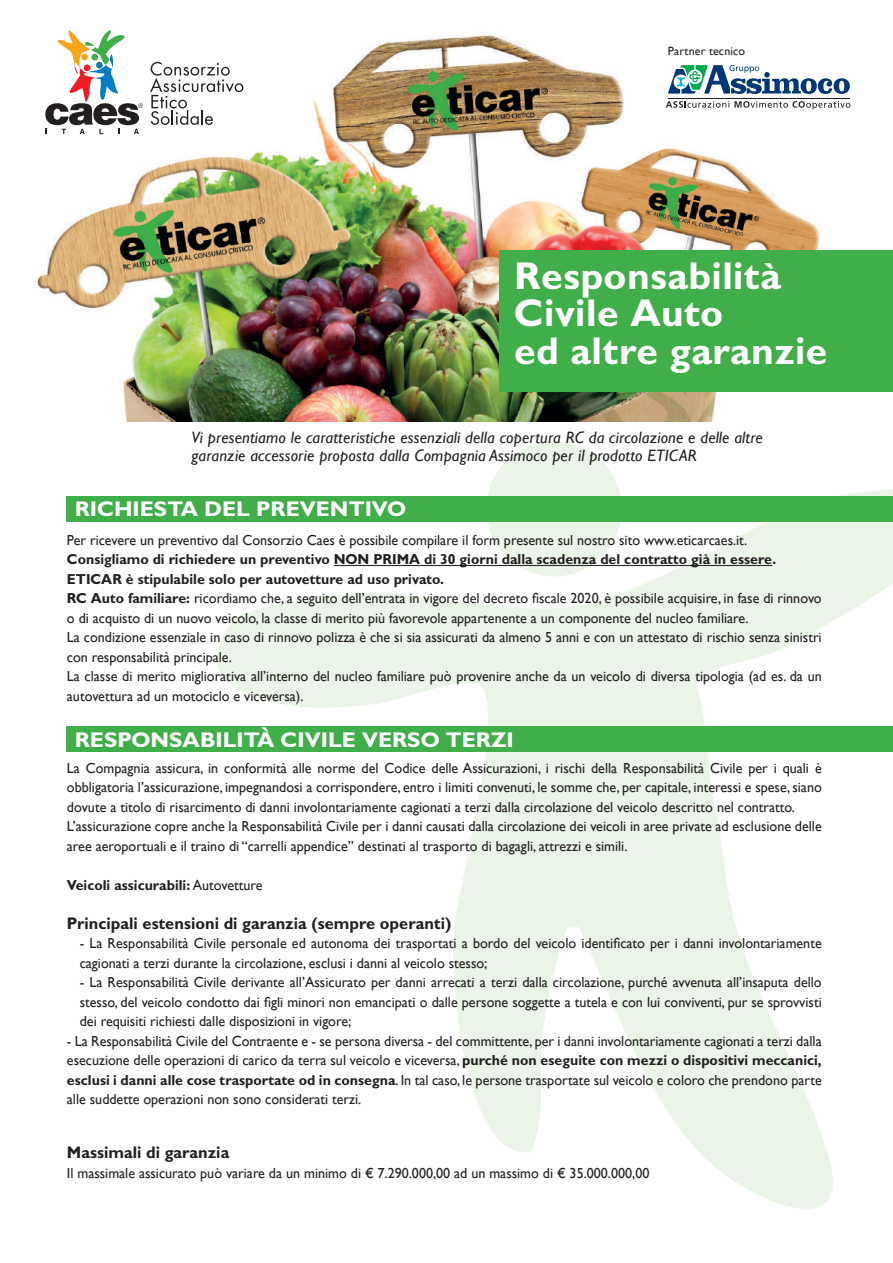
<style>
.page{position:relative;width:893px;height:1263px;background:#fff}
.page>*{position:absolute;margin:0;border:0;box-sizing:border-box;transform-origin:0 0}
.t1{font:700 38.85px/37.2px "Gill Sans MT Pro";letter-spacing:.01em;color:#fff}
.t2{font:700 21.3px "Gill Sans MT Pro";color:#fff;scale:1.04 1}
.t3{font:700 16.8px "Gill Sans MT Pro";color:#231f20}
.t4{font:italic 16.5px/18px "Gill Sans";letter-spacing:.01em;color:#231f20}
.t5{font:14.55px/19.5px "Gill Sans";color:#231f20}
.t6{font:700 14.55px/19.5px "Gill Sans MT Pro";color:#231f20}
.t7{font:12px "Gill Sans";letter-spacing:.01em;color:#231f20}
.s1{font-family:"Gill Sans MT Pro";font-weight:700}
.s2{font-family:"Gill Sans";font-weight:400}
</style>
<div class="page">
<svg style="left:217px;top:489px;width:676px;height:720px"></svg>
<svg style="left:485px;top:441px;width:138px;height:137px"></svg>
<div style="left:67px;top:726px;width:826px;height:26px;background:#40ae49"></div>
<img style="left:36px;top:35px;width:843px;height:387px">
<div style="left:67px;top:496px;width:826px;height:26px;background:#40ae49"></div>
<div style="left:499px;top:250px;width:394px;height:141px;background:#40ae49"></div>
<svg style="left:45px;top:30px;width:98px;height:104px"></svg>
<svg style="left:150px;top:62px;width:93px;height:63px"></svg>
<hr style="left:334px;top:565px;width:438px;height:1px;background:#231f20">
<hr style="left:668px;top:98px;width:182px;height:1px;background:#231f20">
<svg style="left:668px;top:65px;width:182px;height:29px"></svg>
<svg style="left:666px;top:101px;width:184px;height:9px"></svg>
<p class="t7" style="left:668px;top:44px;width:79px">Partner tecnico</p>
<h1 class="t1" style="left:514px;top:257px;width:315px">Responsabilità<br>Civile Auto<br>ed altre garanzie</h1>
<p class="t4" style="left:191px;top:428px;width:573px">Vi presentiamo le caratteristiche essenziali della copertura RC da circolazione e delle altre garanzie accessorie proposta dalla Compagnia Assimoco per il prodotto ETICAR</p>
<h2 class="t2" style="left:75px;top:496px;width:320px">RICHIESTA DEL PREVENTIVO</h2>
<p class="t5" style="left:67px;top:530px;width:682px">Per ricevere un preventivo dal Consorzio Caes è possibile compilare il form presente sul nostro sito www.eticarcaes.it.</p>
<p class="t6" style="left:67px;top:549px;width:711px">Consigliamo di richiedere un preventivo NON PRIMA di 30 giorni dalla scadenza del contratto già in essere.<br>ETICAR è stipulabile solo per autovetture ad uso privato.</p>
<p class="t5" style="left:67px;top:588px;width:756px"><span class="s1">RC Auto familiare:</span> ricordiamo che, a seguito dell’entrata in vigore del decreto fiscale 2020, è possibile acquisire, in fase di rinnovo o di acquisto di un nuovo veicolo, la classe di merito più favorevole appartenente a un componente del nucleo familiare.<br>La condizione essenziale in caso di rinnovo polizza è che si sia assicurati da almeno 5 anni e con un attestato di rischio senza sinistri con responsabilità principale.<br>La classe di merito migliorativa all’interno del nucleo familiare può provenire anche da un veicolo di diversa tipologia (ad es. da un autovettura ad un motociclo e viceversa).</p>
<h2 class="t2" style="left:75px;top:727px;width:424px">RESPONSABILITÀ CIVILE VERSO TERZI</h2>
<p class="t5" style="left:67px;top:758px;width:756px">La Compagnia assicura, in conformità alle norme del Codice delle Assicurazioni, i rischi della Responsabilità Civile per i quali è obbligatoria l’assicurazione, impegnandosi a corrispondere, entro i limiti convenuti, le somme che, per capitale, interessi e spese, siano dovute a titolo di risarcimento di danni involontariamente cagionati a terzi dalla circolazione del veicolo descritto nel contratto.<br>L’assicurazione copre anche la Responsabilità Civile per i danni causati dalla circolazione dei veicoli in aree private ad esclusione delle aree aeroportuali e il traino di “carrelli appendice” destinati al trasporto di bagagli, attrezzi e simili.</p>
<p class="t6" style="left:67px;top:875px;width:197px">Veicoli assicurabili: <span class="s2">Autovetture</span></p>
<p class="t3" style="left:67px;top:912px;width:386px">Principali estensioni di garanzia (sempre operanti)</p>
<p class="t5" style="left:80px;top:933px;width:744px">- La Responsabilità Civile personale ed autonoma dei trasportati a bordo del veicolo identificato per i danni involontariamente cagionati a terzi durante la circolazione, esclusi i danni al veicolo stesso;</p>
<p class="t5" style="left:80px;top:972px;width:744px;text-align:justify">- La Responsabilità Civile derivante all’Assicurato per danni arrecati a terzi dalla circolazione, purché avvenuta all’insaputa dello stesso, del veicolo condotto dai figli minori non emancipati o dalle persone soggette a tutela e con lui conviventi, pur se sprovvisti dei requisiti richiesti dalle disposizioni in vigore;</p>
<p class="t5" style="left:67px;top:1031px;width:756px;text-align:justify">- La Responsabilità Civile del Contraente e - se persona diversa - del committente, per i danni involontariamente cagionati a terzi dalla esecuzione delle operazioni di carico da terra sul veicolo e viceversa, <span class="s1">purché non eseguite con mezzi o dispositivi meccanici, esclusi i danni alle cose trasportate od in consegna</span>. In tal caso, le persone trasportate sul veicolo e coloro che prendono parte alle suddette operazioni non sono considerati terzi.</p>
<p class="t3" style="left:67px;top:1142px;width:164px">Massimali di garanzia</p>
<p class="t5" style="left:67px;top:1163px;width:584px">Il massimale assicurato può variare da un minimo di € 7.290.000,00 ad un massimo di € 35.000.000,00</p>
</div>
